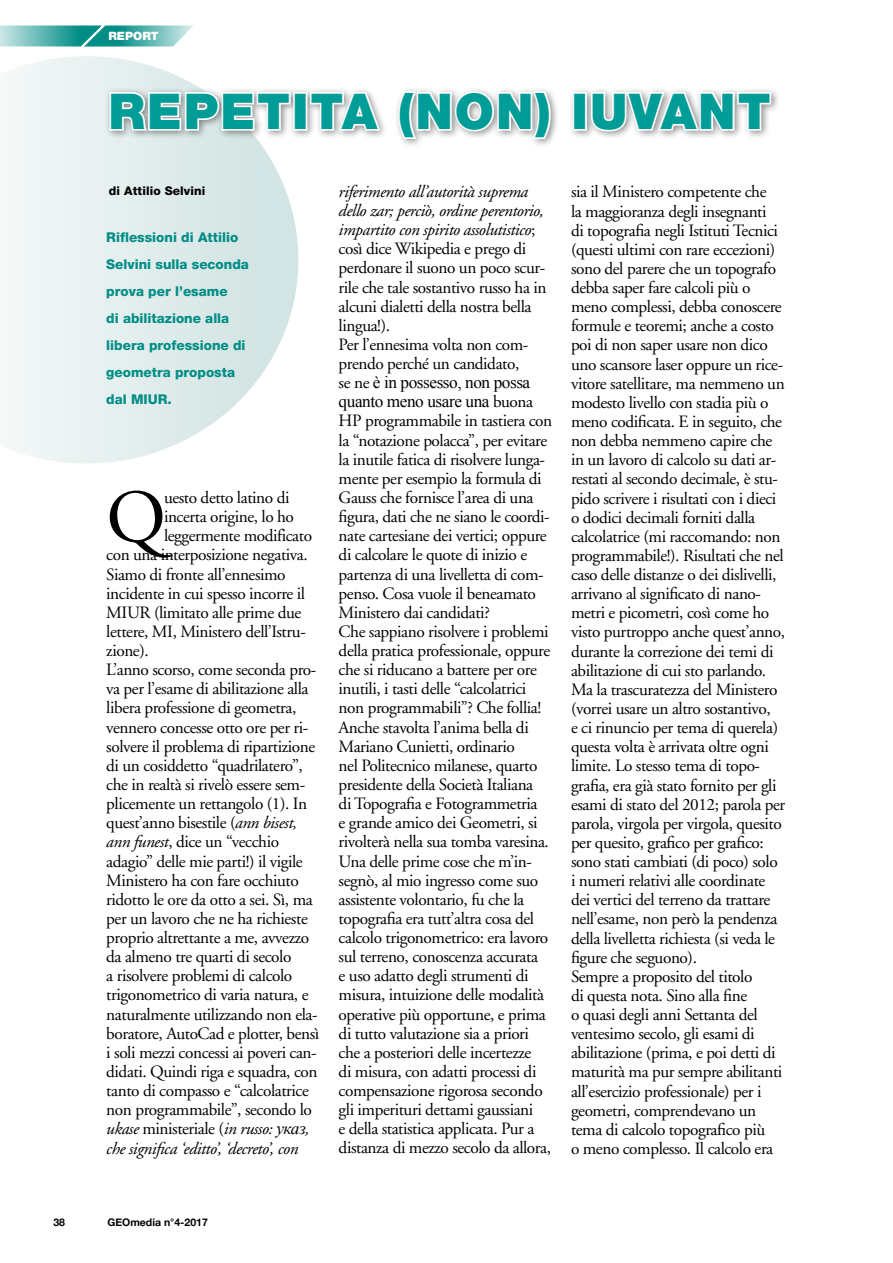
<style>
.page{position:relative;width:893px;height:1263px;background:#fff}
.page>*{position:absolute;margin:0;border:0;box-sizing:border-box;transform-origin:0 0}
.t1{font:75px "Adobe Garamond";color:#000}
.t2{font:900 49.35px "Helvetica Neue";letter-spacing:.04em;color:#009c97}
.t3{font:17.25px/19.2px "Adobe Garamond";letter-spacing:-.025em;color:#000}
.t4{font:italic 17.25px "Adobe Garamond";letter-spacing:-.025em;color:#000}
.t5{font:17.25px/19.2px "Times New Roman";letter-spacing:-.025em;color:#000}
.t6{font:800 13.5px/27px "Helvetica Neue";color:#008d86}
.t7{font:800 12px "Helvetica Neue";letter-spacing:.01em;color:#000}
.t8{font:900 11.55px "Helvetica Neue";color:#fff}
.t9{font:700 10.5px "Helvetica Neue";color:#000}
.s1{font-style:italic}
.s2{font-style:normal}
.s3{font-family:"Times New Roman"}
.s4{font-family:"Adobe Garamond"}
</style>
<div class="page">
<svg style="left:0;top:26px;width:193px;height:21px;background:#5fb7b3"></svg>
<svg style="left:2px;top:56px;width:296px;height:407px"></svg>
<div style="left:105px;top:87px;width:676px;height:61px;background:#000;opacity:.45"></div>
<svg style="left:108px;top:90px;width:184px;height:42px"></svg>
<div style="left:293px;top:92px;width:14px;height:39px;border:3px solid #fff"></div>
<svg style="left:308px;top:90px;width:75px;height:43px"></svg>
<svg style="left:397px;top:88px;width:155px;height:54px"></svg>
<div style="left:573px;top:92px;width:14px;height:39px;border:3px solid #fff"></div>
<svg style="left:589px;top:90px;width:184px;height:43px"></svg>
<p class="t8" style="left:108px;top:29px;width:52px">REPORT</p>
<h2 class="t2" style="left:108px;top:82px;width:664px">REPETITA (NON) IUVANT</h2>
<p class="t7" style="left:109px;top:184px;width:98px">di Attilio Selvini</p>
<p class="t6" style="left:106px;top:224px;width:144px">Riflessioni di Attilio<br>Selvini sulla seconda prova per l’esame<br>di abilitazione alla libera professione di geometra proposta dal MIUR.</p>
<h1 class="t1" style="left:106px;top:477px;width:61px">Q</h1>
<p class="t3" style="left:164px;top:488px;width:127px">uesto detto latino di</p>
<p class="t3" style="left:164px;top:507px;width:132px">incerta origine, lo ho</p>
<p class="t3" style="left:164px;top:527px;width:150px">leggermente modificato</p>
<p class="t3" style="left:106px;top:546px;width:203px">con una interposizione negativa.</p>
<p class="t3" style="left:106px;top:565px;width:181px">Siamo di fronte all’ennesimo</p>
<p class="t3" style="left:106px;top:584px;width:200px">incidente in cui spesso incorre il</p>
<p class="t3" style="left:106px;top:603px;width:196px">MIUR (limitato alle prime due</p>
<p class="t3" style="left:106px;top:622px;width:201px">lettere, MI, Ministero dell’Istru-</p>
<p class="t3" style="left:106px;top:641px;width:44px">zione).</p>
<p class="t3" style="left:106px;top:660px;width:212px">L’anno scorso, come seconda pro-</p>
<p class="t3" style="left:106px;top:680px;width:204px">va per l’esame di abilitazione alla</p>
<p class="t3" style="left:106px;top:699px;width:192px">libera professione di geometra,</p>
<p class="t3" style="left:106px;top:718px;width:204px">vennero concesse otto ore per ri-</p>
<p class="t3" style="left:106px;top:737px;width:210px">solvere il problema di ripartizione</p>
<p class="t3" style="left:106px;top:756px;width:198px">di un cosiddetto “quadrilatero”,</p>
<p class="t3" style="left:106px;top:775px;width:200px">che in realtà si rivelò essere sem-</p>
<p class="t3" style="left:106px;top:794px;width:202px">plicemente un rettangolo (1). In</p>
<p class="t3" style="left:106px;top:814px;width:192px">quest’anno bisestile (<span class="s1">ann bisest,</span></p>
<p class="t3" style="left:106px;top:833px;width:174px"><span class="s1">ann funest</span>, dice un “vecchio</p>
<p class="t3" style="left:106px;top:852px;width:198px">adagio” delle mie parti!) il vigile</p>
<p class="t3" style="left:106px;top:871px;width:194px">Ministero ha con fare occhiuto</p>
<p class="t3" style="left:106px;top:890px;width:208px">ridotto le ore da otto a sei. Sì, ma</p>
<p class="t3" style="left:106px;top:909px;width:203px">per un lavoro che ne ha richieste</p>
<p class="t3" style="left:106px;top:928px;width:204px">proprio altrettante a me, avvezzo</p>
<p class="t3" style="left:106px;top:947px;width:187px">da almeno tre quarti di secolo</p>
<p class="t3" style="left:106px;top:967px;width:187px">a risolvere problemi di calcolo</p>
<p class="t3" style="left:106px;top:986px;width:204px">trigonometrico di varia natura, e</p>
<p class="t3" style="left:106px;top:1005px;width:213px">naturalmente utilizzando non ela-</p>
<p class="t3" style="left:106px;top:1024px;width:214px">boratore, AutoCad e plotter, bensì</p>
<p class="t3" style="left:106px;top:1043px;width:212px">i soli mezzi concessi ai poveri can-</p>
<p class="t3" style="left:106px;top:1062px;width:213px">didati. Quindi riga e squadra, con</p>
<p class="t3" style="left:106px;top:1081px;width:204px">tanto di compasso e “calcolatrice</p>
<p class="t3" style="left:106px;top:1100px;width:207px">non programmabile”, secondo lo</p>
<p class="t4" style="left:106px;top:1120px;width:205px">ukase <span class="s2">ministeriale (</span>in russo: <span class="s3">указ</span>,</p>
<p class="t4" style="left:106px;top:1139px;width:193px">che significa ‘editto’, ‘decreto’, con</p>
<p class="t3" style="left:339px;top:182px;width:209px"><span class="s1">riferimento all’autorità suprema dello zar; perciò, ordine perentorio, impartito con spirito assolutistico</span>; così dice Wikipedia e prego di perdonare il suono un poco scur&shy;rile che tale sostantivo russo ha in alcuni dialetti della nostra bella lingua!).<br>Per l’ennesima volta non com&shy;prendo perché un candidato,</p>
<p class="t5" style="left:339px;top:372px;width:196px"><span class="s4">se ne</span> è in possesso, non possa quanto meno usare una <span class="s4">buona</span></p>
<p class="t3" style="left:339px;top:412px;width:215px">HP programmabile in tastiera con la “notazione polacca”, per evitare la inutile fatica di risolvere lunga&shy;mente per esempio la formula di Gauss che fornisce l’area di una figura, dati che ne siano le coordi&shy;nate cartesiane dei vertici; oppure di calcolare le quote di inizio e partenza di una livelletta di com&shy;penso. Cosa vuole il beneamato Ministero dai candidati?<br>Che sappiano risolvere i problemi della pratica professionale, oppure che si riducano a battere per ore inutili, i tasti delle “calcolatrici non programmabili”? Che follia!<br>Anche stavolta l’anima bella di Mariano Cunietti, ordinario<br>nel Politecnico milanese, quarto presidente della Società Italiana<br>di Topografia e Fotogrammetria<br>e grande amico dei Geometri, si rivolterà nella sua tomba varesina.<br>Una delle prime cose che m’in&shy;segnò, al mio ingresso come suo assistente volontario, fu che la topografia era tutt’altra cosa del calcolo trigonometrico: era lavoro sul terreno, conoscenza accurata<br>e uso adatto degli strumenti di misura, intuizione delle modalità operative più opportune, e prima di tutto valutazione sia a priori che a posteriori delle incertezze<br>di misura, con adatti processi di compensazione rigorosa secondo gli imperituri dettami gaussiani<br>e della statistica applicata. Pur a distanza di mezzo secolo da allora,</p>
<p class="t3" style="left:571px;top:183px;width:216px">sia il Ministero competente che<br>la maggioranza degli insegnanti<br>di topografia negli Istituti Tecnici (questi ultimi con rare eccezioni) sono del parere che un topografo debba saper fare calcoli più o meno complessi, debba conoscere formule e teoremi; anche a costo poi di non saper usare non dico uno scansore laser oppure un rice&shy;vitore satellitare, ma nemmeno un modesto livello con stadia più o meno codificata. E in seguito, che non debba nemmeno capire che in un lavoro di calcolo su dati ar&shy;restati al secondo decimale, è stu&shy;pido scrivere i risultati con i dieci o dodici decimali forniti dalla calcolatrice (mi raccomando: non programmabile!). Risultati che nel caso delle distanze o dei dislivelli, arrivano al significato di nano&shy;metri e picometri, così come ho visto purtroppo anche quest’anno, durante la correzione dei temi di abilitazione di cui sto parlando.<br>Ma la trascuratezza del Ministero (vorrei usare un altro sostantivo,<br>e ci rinuncio per tema di querela) questa volta è arrivata oltre ogni limite. Lo stesso tema di topo&shy;grafia, era già stato fornito per gli esami di stato del 2012; parola per parola, virgola per virgola, quesito per quesito, grafico per grafico: sono stati cambiati (di poco) solo i numeri relativi alle coordinate dei vertici del terreno da trattare nell’esame, non però la pendenza della livelletta richiesta (si veda le figure che seguono).<br>Sempre a proposito del titolo<br>di questa nota. Sino alla fine<br>o quasi degli anni Settanta del ventesimo secolo, gli esami di abilitazione (prima, e poi detti di maturità ma pur sempre abilitanti all’esercizio professionale) per i geometri, comprendevano un tema di calcolo topografico più<br>o meno complesso. Il calcolo era</p>
<p class="t9" style="left:53px;top:1214px;width:13px">38</p>
<p class="t9" style="left:107px;top:1214px;width:102px">GEOmedia n°4-2017</p>
</div>
